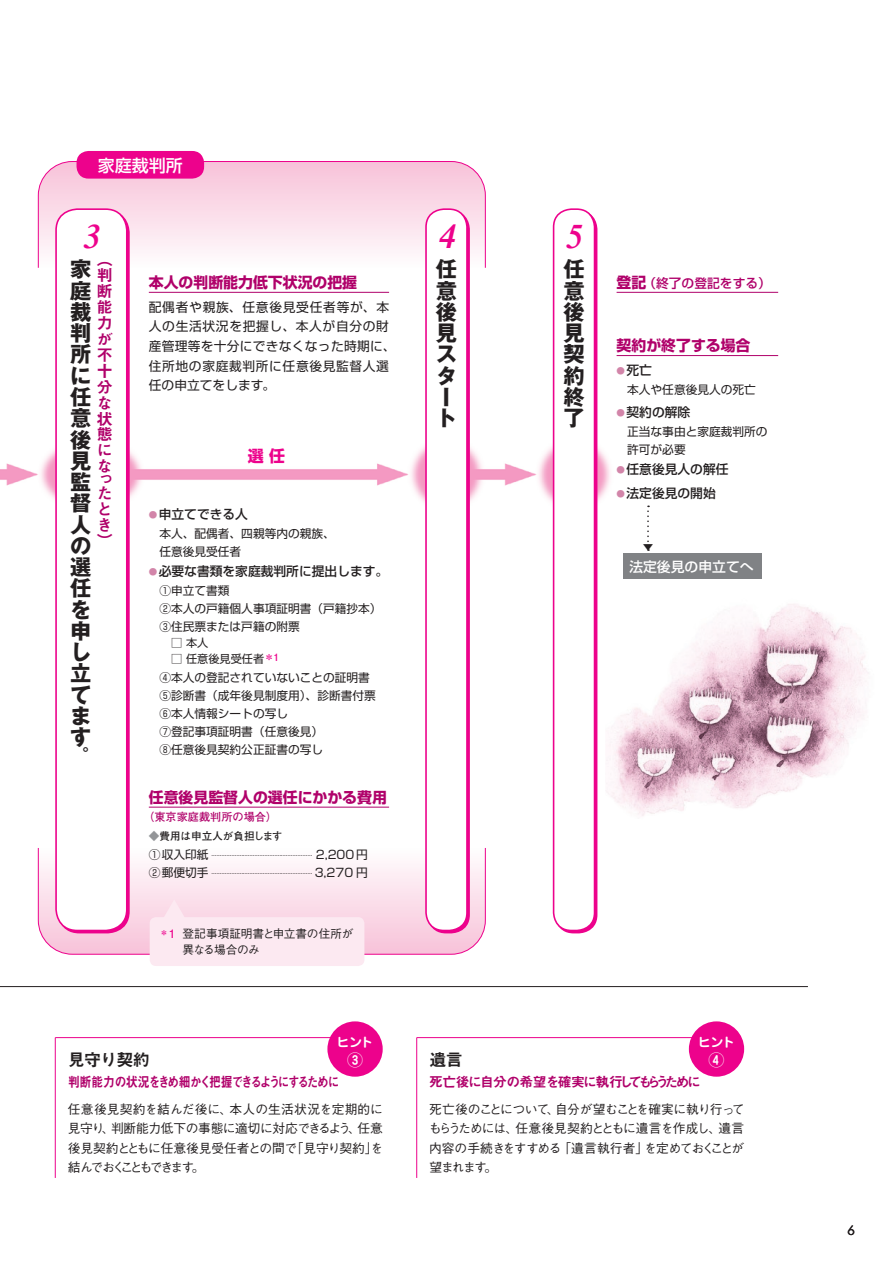
<style>
.page{position:relative;width:893px;height:1263px;background:#fff}
.page>*{position:absolute;margin:0;border:0;box-sizing:border-box;transform-origin:0 0}
.t1{font:italic 600 34.05px "Times";color:#ed028c}
.t2{font:700 21.3px/21.3px "Gothic MB101 Pro";color:#231f20;text-align:justify}
.t3{font:16.95px "Midashi Go Pro MB31";letter-spacing:-.025em;color:#231f20}
.t4{font:500 16.95px "Shin Go Pro";color:#fff}
.t5{font:700 16.95px "Gothic MB101 Pro";color:#231f20}
.t6{font:15.9px/15.9px "Midashi Go Pro MB31";color:#b0016a}
.t7{font:700 15.9px "Jun 501 Pro";color:#fff}
.t8{font:700 15.9px "Shin Go Pro";color:#ed028c}
.t9{font:700 14.85px "Shin Go Pro";color:#b0016a}
.t10{font:13.8px "Midashi Go Pro MB31";letter-spacing:-.115em;color:#b0016a;scale:.85 1}
.t11{font:13.8px "Midashi Go Pro MB31";letter-spacing:-.115em;color:#b0016a}
.t12{font:500 13.8px "Shin Go Pro";color:#fff}
.t13{font:500 12.75px/19.2px "Gothic BBB Pr 6 N";letter-spacing:-.07em;color:#231f20;text-align:justify}
.t14{font:12.75px/19.6px "Shin Go Pro";letter-spacing:.05em;color:#231f20}
.t15{font:500 12.75px "Shin Go Pro";color:#231f20}
.t16{font:500 12.75px "Shin Go Pro";color:#b0016a}
.t17{font:700 12.75px "Jun 501 Pro";letter-spacing:-.04em;color:#fff}
.t18{font:12.75px "Futura";color:#231f20}
.t19{font:11.7px/18px "Shin Go Pro";color:#231f20}
.t20{font:500 11.7px/15.9px "Gothic BBB Pr 6 N";letter-spacing:-.02em;color:#231f20}
.t21{font:11.1px/16.5px "Shin Go Pro";color:#231f20}
.t22{font:700 11.1px "Futo Go B101 Pro";color:#b0016a}
.t23{font:700 10.65px "Futo Go B101 Pro";color:#231f20}
.t24{font:500 10.65px "Shin Go Pro";color:#231f20}
.t25{font:6.45px "Shin Go Pro";color:#231f20}
.s1{font-size:8.55px;color:#d285a9}
.s2{color:#939598}
.s3{font-size:11.7px}
.s4{font-family:"Futo Go B101 Pro";font-weight:700;color:#ed028c}
.s5{font-weight:700;font-size:14.85px}
</style>
<div class="page">
<img style="left:0;top:151px;width:808px;height:1027px">
<svg style="left:38px;top:161px;width:448px;height:107px"></svg>
<svg style="left:38px;top:847px;width:448px;height:108px"></svg>
<img style="left:605px;top:598px;width:264px;height:227px">
<div style="left:427px;top:210px;width:43px;height:723px;border:2px solid #ed028c;border-radius:18px"></div>
<div style="left:426px;top:209px;width:41px;height:721px;background:#fff;border-radius:18px"></div>
<div style="left:425px;top:208px;width:43px;height:723px;border:2px solid #ed028c;border-radius:18px"></div>
<div style="left:555px;top:210px;width:42px;height:723px;border:2px solid #ed028c;border-radius:18px"></div>
<div style="left:554px;top:209px;width:40px;height:721px;background:#fff;border-radius:18px"></div>
<div style="left:553px;top:208px;width:42px;height:723px;border:2px solid #ed028c;border-radius:18px"></div>
<hr style="left:0;top:986px;width:808px;height:1px;background:#231f20">
<hr style="left:149px;top:292px;width:240px;height:1px;background:#b0016a">
<hr style="left:149px;top:807px;width:240px;height:1px;background:#b0016a">
<div style="left:57px;top:210px;width:73px;height:723px;border:2px solid #ed028c;border-radius:21px"></div>
<div style="left:56px;top:209px;width:71px;height:721px;background:#fff;border-radius:21px"></div>
<div style="left:55px;top:208px;width:73px;height:723px;border:2px solid #ed028c;border-radius:21px"></div>
<div style="left:623px;top:553px;width:138px;height:26px;background:#808285"></div>
<hr style="left:617px;top:292px;width:161px;height:1px;background:#b0016a">
<hr style="left:617px;top:355px;width:161px;height:1px;background:#b0016a">
<svg style="left:647px;top:505px;width:2px;height:46px"></svg>
<hr style="left:55px;top:1037px;width:1px;height:141px;background:#ed028c">
<hr style="left:55px;top:1037px;width:300px;height:1px;background:#ed028c">
<div style="left:327px;top:1021px;width:56px;height:56px;background:#ed028c;border-radius:50%"></div>
<hr style="left:416px;top:1037px;width:1px;height:141px;background:#ed028c">
<hr style="left:417px;top:1037px;width:299px;height:1px;background:#ed028c">
<div style="left:689px;top:1021px;width:55px;height:56px;background:#ed028c;border-radius:50%"></div>
<div style="left:77px;top:151px;width:127px;height:28px;background:#ed028c;border-radius:12px"></div>
<svg style="left:162px;top:899px;width:24px;height:18px"></svg>
<div style="left:150px;top:917px;width:214px;height:49px;background:#fce9f1;border-radius:6px"></div>
<h3 class="t4" style="left:98px;top:151px;width:87px">家庭裁判所</h3>
<h1 class="t1" style="left:84px;top:216px;width:19px">3</h1>
<h2 class="t2" style="left:70px;top:256px;width:23px">家庭裁判所に任意後見監督人の選任を申し立てます</h2>
<h3 class="t5" style="left:72px;top:740px;width:17px">。</h3>
<p class="t6" style="left:97px;top:250px;width:17px">（判断能力が不十分な状態にな</p>
<p class="t6" style="left:97px;top:470px;width:16px;line-height:14.1px">った</p>
<p class="t6" style="left:97px;top:499px;width:17px">とき）</p>
<p class="t9" style="left:149px;top:271px;width:210px">本人の判断能力低下状況の把握</p>
<p class="t14" style="left:149px;top:296px;width:248px">配偶者や親族、任意後見受任者等が、本人の生活状況を把握し、本人が自分の財産管理等を十分にできなくなった時期に、住所地の家庭裁判所に任意後見監督人選任の申立てをします。</p>
<p class="t8" style="left:248px;top:443px;width:39px">選 任</p>
<p class="t15" style="left:149px;top:504px;width:101px"><span class="s1">●</span> 申立てできる人</p>
<p class="t19" style="left:159px;top:523px;width:177px">本人、配偶者、四親等内の親族、任意後見受任者</p>
<p class="t15" style="left:149px;top:561px;width:241px"><span class="s1">●</span> 必要な書類を家庭裁判所に提出します。</p>
<p class="t19" style="left:159px;top:580px;width:224px">①申立て書類<br>②本人の戸籍個人事項証明書（戸籍抄本）<br>③住民票または戸籍の附票</p>
<p class="t21" style="left:149px;top:633px;width:134px">　　□ 本人<br>　　□ 任意後見受任者<sup>＊</sup><sup>１</sup></p>
<p class="t19" style="left:159px;top:667px;width:218px">④本人の登記されていないことの証明書<br>⑤診断書（成年後見制度用）、診断書付票<br>⑥本人情報シートの写し<br>⑦登記事項証明書（任意後見）<br>⑧任意後見契約公正証書の写し</p>
<p class="t9" style="left:149px;top:785px;width:240px">任意後見監督人の選任にかかる費用</p>
<p class="t22" style="left:143px;top:808px;width:135px">（東京家庭裁判所の場合）</p>
<p class="t23" style="left:149px;top:827px;width:135px"><span class="s2">◆</span>費用は申立人が負担します</p>
<p class="t25" style="left:149px;top:848px;width:220px"><span class="s3">①収入印紙</span> ............................................................. <span class="s3">2,200円</span></p>
<p class="t25" style="left:149px;top:866px;width:220px"><span class="s3">②郵便切手</span> ............................................................. <span class="s3">3,270 円</span></p>
<p class="t20" style="left:182px;top:925px;width:172px;text-indent:-23px"><sup>＊</sup><span class="s4">1</span> 登記事項証明書と申立書の住所が異なる場合のみ</p>
<p class="t17" style="left:336px;top:1032px;width:39px">ヒント</p>
<h3 class="t3" style="left:68px;top:1046px;width:84px">見守り契約</h3>
<p class="t7" style="left:347px;top:1047px;width:17px">③</p>
<p class="t10" style="left:68px;top:1070px;width:321px">判断能力の状況をきめ細かく把握できるようにするために</p>
<p class="t13" style="left:68px;top:1099px;width:317px">任意後見契約を結んだ後に、本人の生活状況を定期的に見守り、判断能力低下の事態に適切に対応できるよう、任意後見契約とともに任意後見受任者との間で「見守り契約」を結んでおくこともできます。</p>
<h1 class="t1" style="left:439px;top:216px;width:19px">4</h1>
<h2 class="t2" style="left:436px;top:256px;width:22px;text-align:left">任意後見スタート</h2>
<h1 class="t1" style="left:566px;top:216px;width:19px">5</h1>
<h2 class="t2" style="left:563px;top:256px;width:23px">任意後見契約終了</h2>
<p class="t16" style="left:617px;top:273px;width:156px"><span class="s5">登記</span>（終了の登記をする）</p>
<p class="t9" style="left:617px;top:334px;width:135px">契約が終了する場合</p>
<p class="t15" style="left:617px;top:360px;width:37px"><span class="s1">●</span>死亡</p>
<p class="t19" style="left:627px;top:379px;width:130px">本人や任意後見人の死亡</p>
<p class="t15" style="left:617px;top:402px;width:75px"><span class="s1">●</span> 契約の解除</p>
<p class="t19" style="left:627px;top:421px;width:142px">正当な事由と家庭裁判所の許可が必要</p>
<p class="t15" style="left:617px;top:459px;width:113px"><span class="s1">●</span> 任意後見人の解任</p>
<p class="t15" style="left:617px;top:482px;width:101px"><span class="s1">●</span> 法定後見の開始</p>
<p class="t24" style="left:643px;top:538px;width:12px">▼</p>
<p class="t12" style="left:629px;top:555px;width:126px">法定後見の申立てへ</p>
<p class="t17" style="left:698px;top:1032px;width:39px">ヒント</p>
<h3 class="t3" style="left:429px;top:1046px;width:35px">遺言</h3>
<p class="t7" style="left:708px;top:1047px;width:17px">④</p>
<p class="t11" style="left:429px;top:1070px;width:273px">死亡後に自分の希望を確実に執行してもらうために</p>
<p class="t13" style="left:429px;top:1099px;width:317px">死亡後のことについて、自分が望むことを確実に執り行ってもらうためには、任意後見契約とともに遺言を作成し、遺言内容の手続きをすすめる「遺言執行者」を定めておくことが望まれます。</p>
<p class="t18" style="left:847px;top:1222px;width:9px">6</p>
</div>
